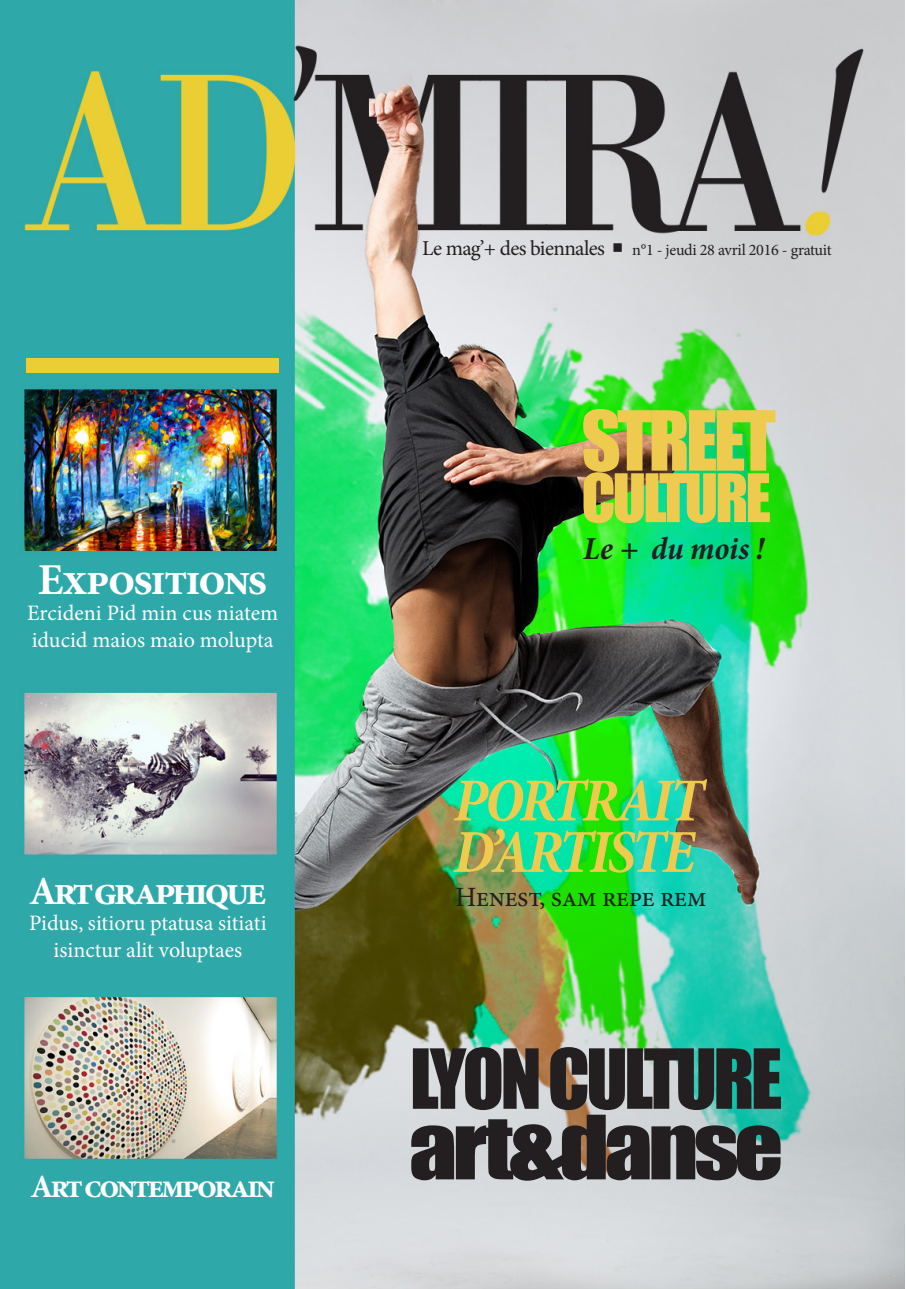
<style>
.page{position:relative;width:906px;height:1289px;background:#fff}
.page>*{position:absolute;margin:0;border:0;box-sizing:border-box;transform-origin:0 0}
.t1{font:81.75px "Impact";letter-spacing:-.05em;color:#231f20;scale:1.18 1}
.t2{font:76.35px "Impact";letter-spacing:-.05em;color:#231f20}
.t3{font:76.35px "Impact";letter-spacing:-.05em;color:#eecb4f}
.t4{font:italic 700 condensed 61.65px/51.4px "Minion Pro";letter-spacing:-.05em;color:#eecb4f}
.t5{font:61.65px "Impact";letter-spacing:-.05em;color:#eecb4f}
.t6{font:700 44.1px "Minion Pro";letter-spacing:-.05em;color:#fff}
.t7{font:700 39.75px "Minion Pro";letter-spacing:-.09em;color:#fff}
.t8{font:700 32.4px "Minion Pro";letter-spacing:-.09em;color:#fff}
.t9{font:italic 700 condensed 32.4px "Minion Pro";color:#231f20}
.t10{font:27.9px "Minion Pro";letter-spacing:-.02em;color:#231f20}
.t11{font:22.05px/26.4px "Minion Pro";color:#fff}
.t12{font:16.2px "Minion Pro";letter-spacing:-.02em;color:#231f20}
.s1{font-size:21.15px}
.s2{font-size:29.4px}
</style>
<div class="page">
<img style="left:0;top:0;width:904px;height:1288px">
<div style="left:26px;top:358px;width:252px;height:15px;background:#ebce33"></div>
<h3 class="t6" style="left:38px;top:548px;width:231px">Expositions</h3>
<p class="t11" style="left:27px;top:600px;width:253px">Ercideni Pid min cus niatem iducid maios maio molupta</p>
<h3 class="t7" style="left:29px;top:863px;width:239px">Art graphique</h3>
<p class="t11" style="left:29px;top:910px;width:239px;text-align:center">Pidus, sitioru ptatusa sitiati isinctur alit voluptaes</p>
<h3 class="t8" style="left:30px;top:1163px;width:246px">Art contemporain</h3>
<p class="t12" style="left:422px;top:239px;width:411px"><span class="s1">Le mag’+ des biennales</span> <span class="s2">■</span> n°1 - jeudi 28 avril 2016 - gratuit</p>
<h2 class="t3" style="left:581px;top:381px;width:196px">STREET</h2>
<h3 class="t5" style="left:581px;top:450px;width:191px">CULTURE</h3>
<h3 class="t9" style="left:583px;top:526px;width:182px">Le + du mois !</h3>
<h3 class="t4" style="left:453px;top:774px;width:252px">PORTRAIT<br>D’ARTISTE</h3>
<p class="t10" style="left:455px;top:878px;width:253px">Henest, sam repe rem</p>
<h2 class="t2" style="left:410px;top:1019px;width:374px">LYON CULTURE</h2>
<h1 class="t1" style="left:409px;top:1083px;width:319px">art&amp;danse</h1>
</div>
